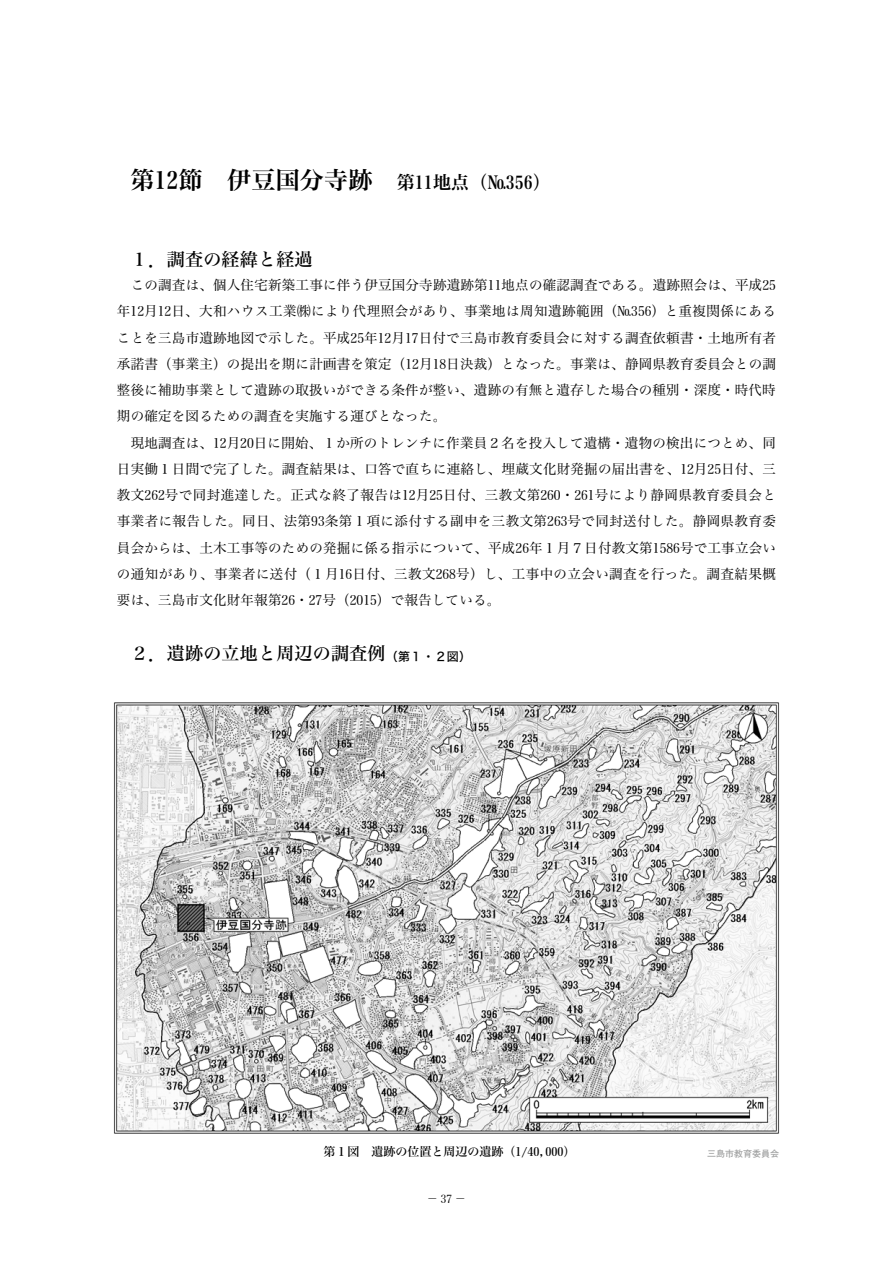
<style>
.page{position:relative;width:893px;height:1263px;background:#fff}
.page>*{position:absolute;margin:0;border:0;box-sizing:border-box;transform-origin:0 0}
.t1{font:24px "Hira Min Pro W6";letter-spacing:.01em;color:#000}
.t2{font:18px "Hira Min Std W5";letter-spacing:.015em;color:#000}
.t3{font:13.5px/26.2px "Hira Min Std W3";letter-spacing:.02em;color:#000}
.t4{font:12px "Hira Min Std W5";color:#000}
.t5{font:11.25px "Hira Min Std W3";color:#000}
.t6{font:700 9px "Futo Go B101 Pr 6";color:#9fa0a0}
.s1{font-size:18px}
.s2{font-family:"Hira Kaku Std W5";font-size:12px}
</style>
<div class="page">
<img style="left:113px;top:702px;width:667px;height:432px">
<h1 class="t1" style="left:130px;top:159px;width:422px">第12節　伊豆国分寺跡　<span class="s1">第11地点（№356）</span></h1>
<h2 class="t2" style="left:130px;top:247px;width:184px">１．調査の経緯と経過</h2>
<p class="t3" style="left:117px;top:272px;width:661px">　この調査は、個人住宅新築工事に伴う伊豆国分寺跡遺跡第11地点の確認調査である。遺跡照会は、平成25年12月12日、大和ハウス工業㈱により代理照会があり、事業地は周知遺跡範囲（№356）と重複関係にあることを三島市遺跡地図で示した。平成25年12月17日付で三島市教育委員会に対する調査依頼書・土地所有者承諾書（事業主）の提出を期に計画書を策定（12月18日決裁）となった。事業は、静岡県教育委員会との調整後に補助事業として遺跡の取扱いができる条件が整い、遺跡の有無と遺存した場合の種別・深度・時代時期の確定を図るための調査を実施する運びとなった。<br>　現地調査は、12月20日に開始、１か所のトレンチに作業員２名を投入して遺構・遺物の検出につとめ、同日実働１日間で完了した。調査結果は、口答で直ちに連絡し、埋蔵文化財発掘の届出書を、12月25日付、三教文262号で同封進達した。正式な終了報告は12月25日付、三教文第260・261号により静岡県教育委員会と事業者に報告した。同日、法第93条第１項に添付する副申を三教文第263号で同封送付した。静岡県教育委員会からは、土木工事等のための発掘に係る指示について、平成26年１月７日付教文第1586号で工事立会いの通知があり、事業者に送付（１月16日付、三教文268号）し、工事中の立会い調査を行った。調査結果概要は、三島市文化財年報第26・27号（2015）で報告している。</p>
<h2 class="t2" style="left:130px;top:640px;width:342px">２．遺跡の立地と周辺の調査例<span class="s2">（第１・２図）</span></h2>
<p class="t4" style="left:323px;top:1143px;width:254px">第１図　遺跡の位置と周辺の遺跡（1/40,000）</p>
<p class="t5" style="left:427px;top:1191px;width:41px">－37－</p>
<p class="t6" style="left:707px;top:1147px;width:73px">三島市教育委員会</p>
</div>
